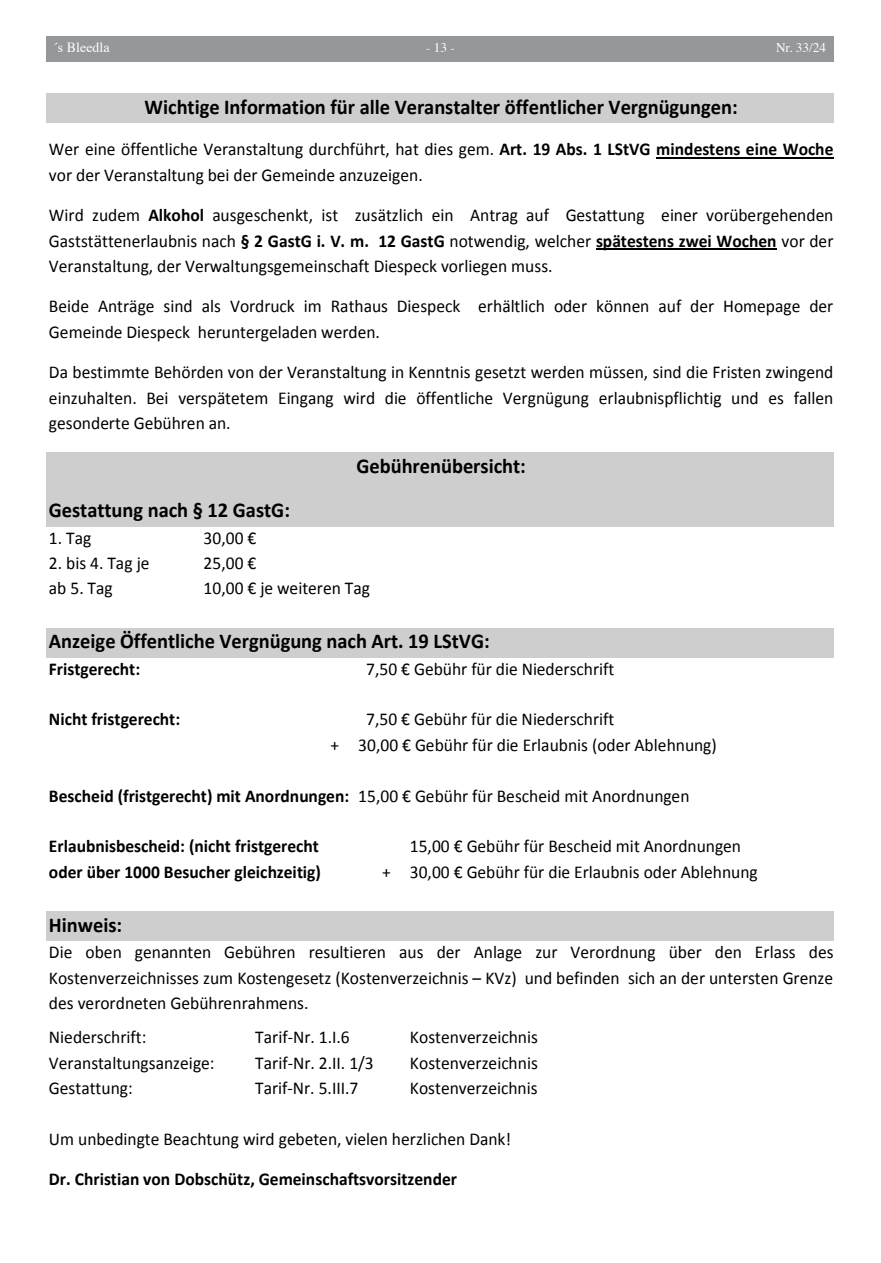
<style>
.page{position:relative;width:881px;height:1263px;background:#fff}
.page>*{position:absolute;margin:0;border:0;box-sizing:border-box;transform-origin:0 0}
.t1{font:700 21.15px "Calibri";color:#000}
.t2{font:18px/25.5px "Calibri";letter-spacing:.005em;color:#000}
.t3{font:700 18px "Calibri";color:#000}
.t4{font:13.95px "Times";color:#fff}
.t5{font:13.2px "Times";color:#fff}
.s1{font-weight:700}
.s2{font-weight:400}
</style>
<div class="page">
<div style="left:47px;top:36px;width:786px;height:26px;background:#95979a"></div>
<div style="left:47px;top:94px;width:786px;height:29px;background:#cecece"></div>
<hr style="left:656px;top:157px;width:177px;height:2px;background:#000">
<hr style="left:596px;top:249px;width:180px;height:1px;background:#000">
<div style="left:47px;top:452px;width:786px;height:45px;background:#cecece"></div>
<div style="left:47px;top:497px;width:786px;height:29px;background:#cecece"></div>
<div style="left:47px;top:628px;width:786px;height:30px;background:#cecece"></div>
<div style="left:47px;top:911px;width:786px;height:30px;background:#cecece"></div>
<p class="t4" style="left:53px;top:34px;width:58px">´s Bleedla</p>
<p class="t5" style="left:426px;top:35px;width:30px">- 13 -</p>
<p class="t5" style="left:775px;top:35px;width:52px">Nr. 33/24</p>
<p class="t1" style="left:144px;top:93px;width:594px">Wichtige Information für alle Veranstalter öffentlicher Vergnügungen:</p>
<p class="t2" style="left:49px;top:136px;width:785px">Wer eine öffentliche Veranstaltung durchführt, hat dies gem. <span class="s1">Art. 19 Abs. 1 LStVG mindestens eine Woche </span>vor der Veranstaltung bei der Gemeinde anzuzeigen.</p>
<p class="t2" style="left:49px;top:202px;width:785px;text-align:justify">Wird zudem <span class="s1">Alkohol</span> ausgeschenkt, ist zusätzlich ein Antrag auf Gestattung einer vorübergehenden Gaststättenerlaubnis nach <span class="s1">§ 2 GastG i. V. m. 12 GastG</span> notwendig, welcher <span class="s1">spätestens zwei Wochen</span> vor der Veranstaltung, der Verwaltungsgemeinschaft Diespeck vorliegen muss.</p>
<p class="t2" style="left:49px;top:293px;width:785px">Beide Anträge sind als Vordruck im Rathaus Diespeck erhältlich oder können auf der Homepage der<br>Gemeinde Diespeck heruntergeladen werden.</p>
<p class="t2" style="left:49px;top:359px;width:785px;text-align:justify">Da bestimmte Behörden von der Veranstaltung in Kenntnis gesetzt werden müssen, sind die Fristen zwingend einzuhalten. Bei verspätetem Eingang wird die öffentliche Vergnügung erlaubnispflichtig und es fallen gesonderte Gebühren an.</p>
<p class="t1" style="left:356px;top:452px;width:171px">Gebührenübersicht:</p>
<p class="t1" style="left:49px;top:497px;width:242px">Gestattung nach § 12 GastG:</p>
<p class="t2" style="left:49px;top:524px;width:44px">1. Tag</p>
<p class="t2" style="left:203px;top:524px;width:54px">30,00 €</p>
<p class="t2" style="left:49px;top:549px;width:102px">2. bis 4. Tag je</p>
<p class="t2" style="left:203px;top:549px;width:54px">25,00 €</p>
<p class="t2" style="left:49px;top:575px;width:65px">ab 5. Tag</p>
<p class="t2" style="left:203px;top:575px;width:168px">10,00 € je weiteren Tag</p>
<p class="t1" style="left:49px;top:628px;width:442px">Anzeige Öffentliche Vergnügung nach Art. 19 LStVG:</p>
<p class="t3" style="left:49px;top:657px;width:93px">Fristgerecht:</p>
<p class="t2" style="left:366px;top:655px;width:249px">7,50 € Gebühr für die Niederschrift</p>
<p class="t3" style="left:49px;top:708px;width:133px">Nicht fristgerecht:</p>
<p class="t2" style="left:330px;top:706px;width:387px;text-indent:36px">7,50 € Gebühr für die Niederschrift<br>+ 30,00 € Gebühr für die Erlaubnis (oder Ablehnung)</p>
<p class="t3" style="left:49px;top:784px;width:642px">Bescheid (fristgerecht) mit Anordnungen: <span class="s2">15,00 € Gebühr für Bescheid mit Anordnungen</span></p>
<p class="t3" style="left:49px;top:835px;width:271px">Erlaubnisbescheid: (nicht fristgerecht</p>
<p class="t2" style="left:409px;top:833px;width:332px">15,00 € Gebühr für Bescheid mit Anordnungen</p>
<p class="t3" style="left:49px;top:860px;width:273px">oder über 1000 Besucher gleichzeitig)</p>
<p class="t2" style="left:382px;top:858px;width:377px">+ 30,00 € Gebühr für die Erlaubnis oder Ablehnung</p>
<p class="t1" style="left:49px;top:911px;width:75px">Hinweis:</p>
<p class="t2" style="left:49px;top:938px;width:786px;text-align:justify">Die oben genannten Gebühren resultieren aus der Anlage zur Verordnung über den Erlass des Kostenverzeichnisses zum Kostengesetz (Kostenverzeichnis – KVz) und befinden sich an der untersten Grenze des verordneten Gebührenrahmens.</p>
<p class="t2" style="left:49px;top:1023px;width:99px">Niederschrift:</p>
<p class="t2" style="left:255px;top:1023px;width:96px">Tarif-Nr. 1.I.6</p>
<p class="t2" style="left:410px;top:1023px;width:129px">Kostenverzeichnis</p>
<p class="t2" style="left:49px;top:1049px;width:167px">Veranstaltungsanzeige:</p>
<p class="t2" style="left:255px;top:1049px;width:120px">Tarif-Nr. 2.II. 1/3</p>
<p class="t2" style="left:410px;top:1049px;width:129px">Kostenverzeichnis</p>
<p class="t2" style="left:49px;top:1074px;width:85px">Gestattung:</p>
<p class="t2" style="left:255px;top:1074px;width:105px">Tarif-Nr. 5.III.7</p>
<p class="t2" style="left:410px;top:1074px;width:129px">Kostenverzeichnis</p>
<p class="t2" style="left:49px;top:1125px;width:463px">Um unbedingte Beachtung wird gebeten, vielen herzlichen Dank!</p>
<p class="t3" style="left:49px;top:1168px;width:409px">Dr. Christian von Dobschütz, Gemeinschaftsvorsitzender</p>
</div>
